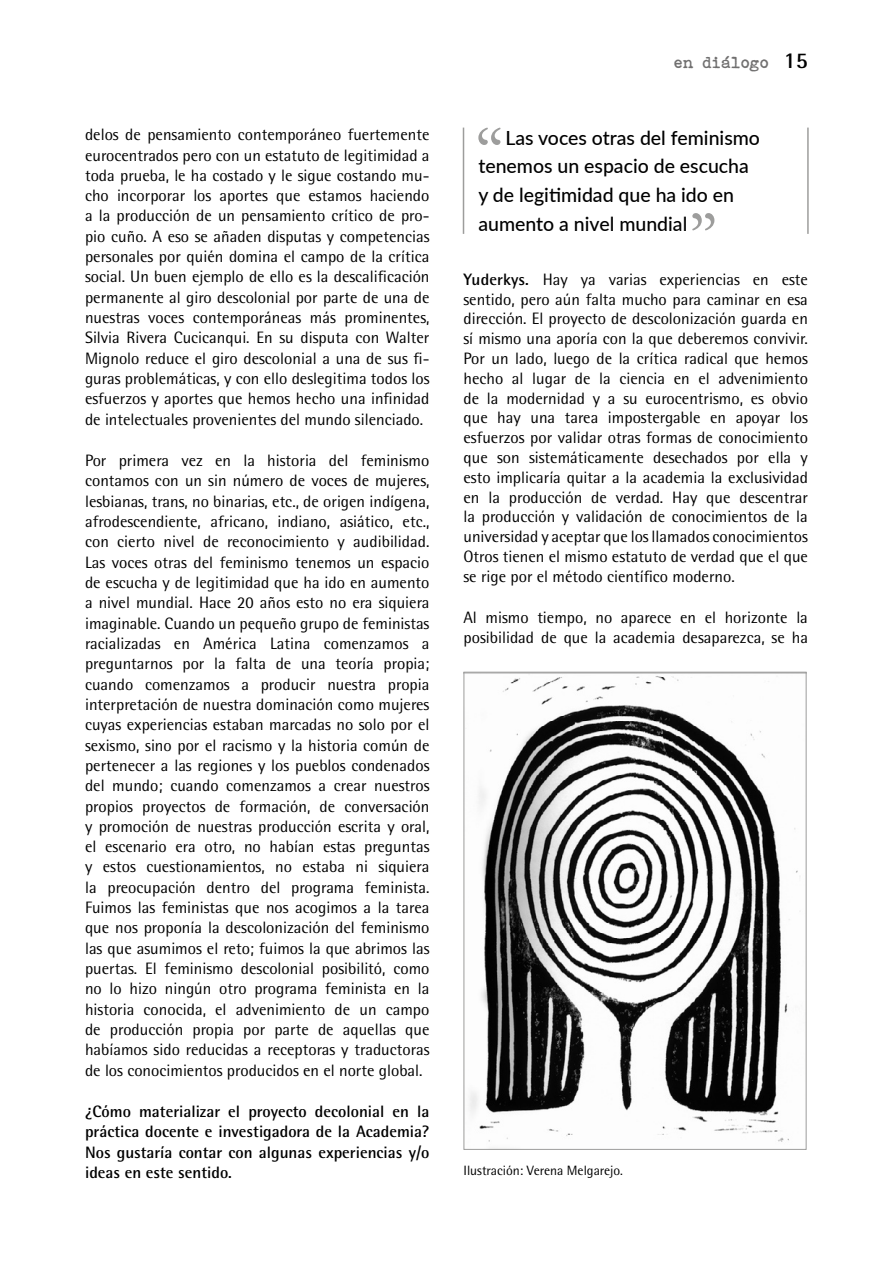
<style>
.page{position:relative;width:893px;height:1263px;background:#fff}
.page>*{position:absolute;margin:0;border:0;box-sizing:border-box;transform-origin:0 0}
.t1{font:500 19.5px/28.5px "Lato";color:#000}
.t2{font:16.5px/20.2px "Rotis Semi Sans";color:#000;text-align:justify}
.t3{font:700 16.5px/20.2px "Rotis Semi Sans";color:#000;text-align:justify}
.t4{font:16.5px "Bohemian typewriter";color:#706f6f}
.t5{font:13.5px "Rotis Semi Sans";color:#000}
.s1{font-family:"Rotis Semi Sans";font-weight:700;font-size:22.5px;color:#000}
.s2{font-weight:700}
</style>
<div class="page">
<hr style="left:463px;top:128px;width:1px;height:106px;background:#9d9d9c">
<hr style="left:807px;top:128px;width:2px;height:106px;background:#9d9d9c">
<svg style="left:478px;top:128px;width:23px;height:17px"></svg>
<svg style="left:692px;top:213px;width:22px;height:17px"></svg>
<img style="left:469px;top:676px;width:332px;height:466px">
<p class="t2" style="left:85px;top:124px;width:346px">delos de pensamiento contemporáneo fuertemente eurocentrados pero con un estatuto de legitimidad a toda prueba, le ha costado y le sigue costando mu&shy;cho incorporar los aportes que estamos haciendo a la producción de un pensamiento crítico de pro&shy;pio cuño. A eso se añaden disputas y competencias personales por quién domina el campo de la crítica social. Un buen ejemplo de ello es la descalificación permanente al giro descolonial por parte de una de nuestras voces contemporáneas más prominentes, Silvia Rivera Cucicanqui. En su disputa con Walter Mignolo reduce el giro descolonial a una de sus fi&shy;guras problemáticas, y con ello deslegitima todos los esfuerzos y aportes que hemos hecho una infinidad de intelectuales provenientes del mundo silenciado.</p>
<p class="t2" style="left:85px;top:450px;width:346px">Por primera vez en la historia del feminismo contamos con un sin número de voces de mujeres, lesbianas, trans, no binarias, etc., de origen indígena, afrodescendiente, africano, indiano, asiático, etc., con cierto nivel de reconocimiento y audibilidad.<br>Las voces otras del feminismo tenemos un espacio de escucha y de legitimidad que ha ido en aumento a nivel mundial. Hace 20 años esto no era siquiera imaginable. Cuando un pequeño grupo de feministas racializadas en América Latina comenzamos a preguntarnos por la falta de una teoría propia; cuando comenzamos a producir nuestra propia interpretación de nuestra dominación como mujeres cuyas experiencias estaban marcadas no solo por el sexismo, sino por el racismo y la historia común de pertenecer a las regiones y los pueblos condenados del mundo; cuando comenzamos a crear nuestros propios proyectos de formación, de conversación y promoción de nuestras producción escrita y oral, el escenario era otro, no habían estas preguntas y estos cuestionamientos, no estaba ni siquiera la preocupación dentro del programa feminista.<br>Fuimos las feministas que nos acogimos a la tarea que nos proponía la descolonización del feminismo las que asumimos el reto; fuimos la que abrimos las puertas. El feminismo descolonial posibilitó, como no lo hizo ningún otro programa feminista en la historia conocida, el advenimiento de un campo de producción propia por parte de aquellas que habíamos sido reducidas a receptoras y traductoras de los conocimientos producidos en el norte global.</p>
<p class="t3" style="left:85px;top:1101px;width:346px">¿Cómo materializar el proyecto decolonial en la práctica docente e investigadora de la Academia?<br>Nos gustaría contar con algunas experiencias y/o ideas en este sentido.</p>
<p class="t4" style="left:674px;top:53px;width:135px">en diálogo <span class="s1">15</span></p>
<p class="t1" style="left:478px;top:123px;width:283px;text-indent:27px">Las voces otras del feminismo tenemos un espacio de escucha y de legitimidad que ha ido en aumento a nivel mundial</p>
<p class="t2" style="left:463px;top:269px;width:346px;line-height:19.8px"><span class="s2">Yuderkys.</span> Hay ya varias experiencias en este sentido, pero aún falta mucho para caminar en esa dirección. El proyecto de descolonización guarda en sí mismo una aporía con la que deberemos convivir.<br>Por un lado, luego de la crítica radical que hemos hecho al lugar de la ciencia en el advenimiento de la modernidad y a su eurocentrismo, es obvio que hay una tarea impostergable en apoyar los esfuerzos por validar otras formas de conocimiento que son sistemáticamente desechados por ella y esto implicaría quitar a la academia la exclusividad en la producción de verdad. Hay que descentrar la producción y validación de conocimientos de la universidad y aceptar que los llamados conocimientos Otros tienen el mismo estatuto de verdad que el que se rige por el método científico moderno.</p>
<p class="t2" style="left:463px;top:607px;width:346px;line-height:19.8px">Al mismo tiempo, no aparece en el horizonte la posibilidad de que la academia desaparezca, se ha</p>
<p class="t5" style="left:463px;top:1162px;width:161px">Ilustración: Verena Melgarejo.</p>
</div>
